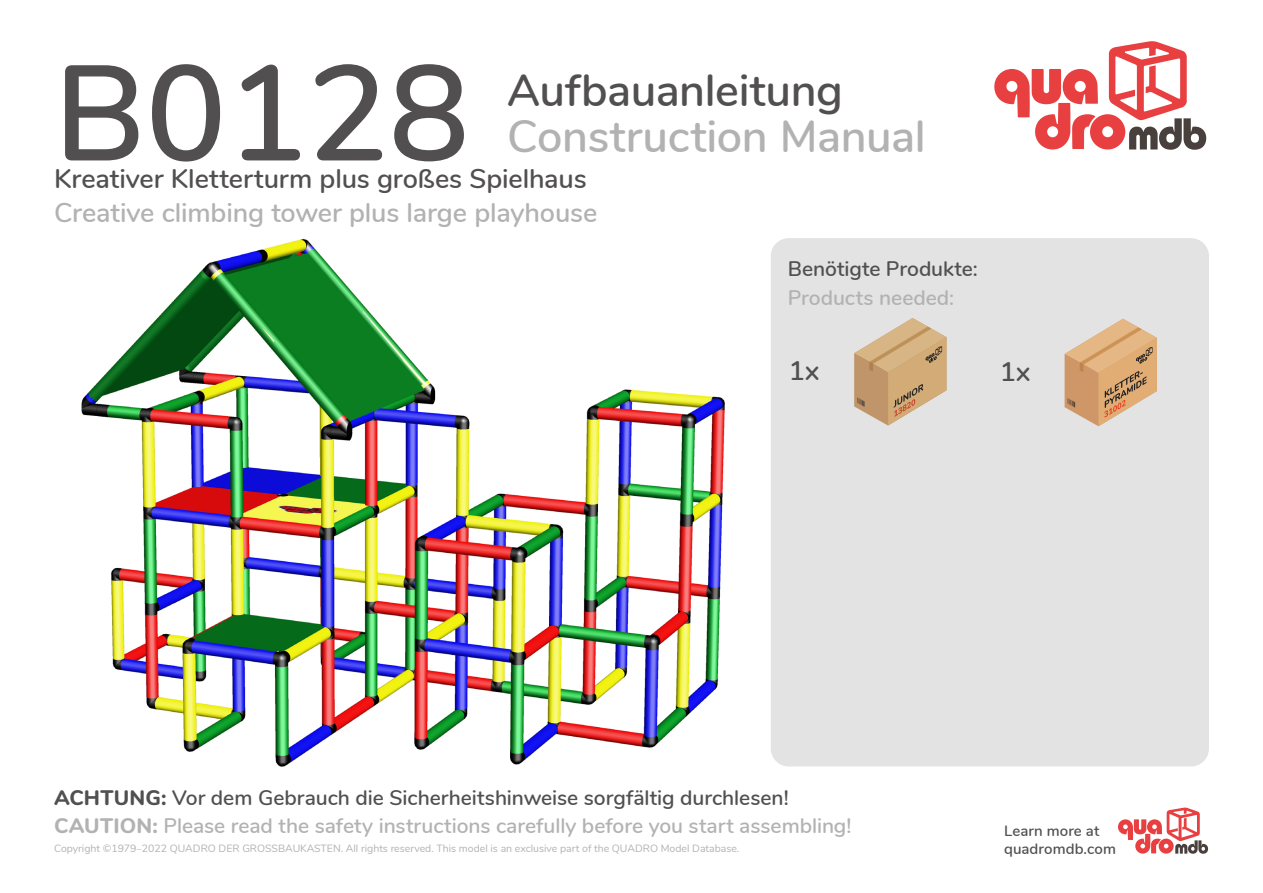
<style>
.page{position:relative;width:1263px;height:893px;background:#fff}
.page>*{position:absolute;margin:0;border:0;box-sizing:border-box;transform-origin:0 0}
.t1{font:600 135px "Nunito";color:#514f50}
.t2{font:600 45px "Nunito";letter-spacing:-.01em;color:#b3b2b2}
.t3{font:600 45px "Nunito";letter-spacing:-.01em;color:#514f50}
.t4{font:600 27px "Nunito";letter-spacing:-.005em;color:#514f50}
.t5{font:600 27px "Nunito";letter-spacing:-.005em;color:#b3b2b2}
.t6{font:600 21px/27.9px "Nunito";letter-spacing:-.005em;color:#b3b2b2}
.t7{font:600 21px "Nunito";letter-spacing:-.005em;color:#514f50}
.t8{font:600 15px/18px "Nunito";letter-spacing:.005em;color:#514f50}
.t9{font:10.5px "Nunito";color:#b3b2b2}
.s1{font-weight:800;color:#514f50}
.s2{color:#514f50}
.s3{font-weight:800}
</style>
<div class="page">
<div style="left:771px;top:238px;width:438px;height:528px;background:#e3e3e3;border-radius:18px"></div>
<svg style="left:994px;top:41px;width:212px;height:109px"></svg>
<svg style="left:1118px;top:808px;width:90px;height:46px"></svg>
<svg style="left:1064px;top:319px;width:93px;height:107px"></svg>
<svg style="left:854px;top:318px;width:92px;height:108px"></svg>
<img style="left:82px;top:238px;width:643px;height:528px">
<h1 class="t1" style="left:54px;top:14px;width:417px">B0128</h1>
<h2 class="t3" style="left:507px;top:57px;width:337px">Aufbauanleitung</h2>
<h2 class="t2" style="left:507px;top:103px;width:420px">Construction Manual</h2>
<p class="t4" style="left:54px;top:158px;width:534px">Kreativer Kletterturm plus großes Spielhaus</p>
<p class="t5" style="left:54px;top:193px;width:545px">Creative climbing tower plus large playhouse</p>
<p class="t7" style="left:788px;top:254px;width:192px">Benötigte Produkte:</p>
<p class="t6" style="left:788px;top:282px;width:168px">Products needed:</p>
<p class="t4" style="left:789px;top:351px;width:32px">1x</p>
<p class="t4" style="left:1000px;top:352px;width:32px">1x</p>
<p class="t6" style="left:54px;top:782px;width:799px"><span class="s1">ACHTUNG:</span> <span class="s2">Vor dem Gebrauch die Sicherheitshinweise sorgfältig durchlesen!<br></span><span class="s3">CAUTION:</span> Please read the safety instructions carefully before you start assembling!</p>
<p class="t9" style="left:54px;top:840px;width:687px">Copyright ©1979–2022 QUADRO DER GROSSBAUKASTEN. All rights reserved. This model is an exclusive part of the QUADRO Model Database.</p>
<p class="t8" style="left:1004px;top:821px;width:113px">Learn more at quadromdb.com</p>
</div>
